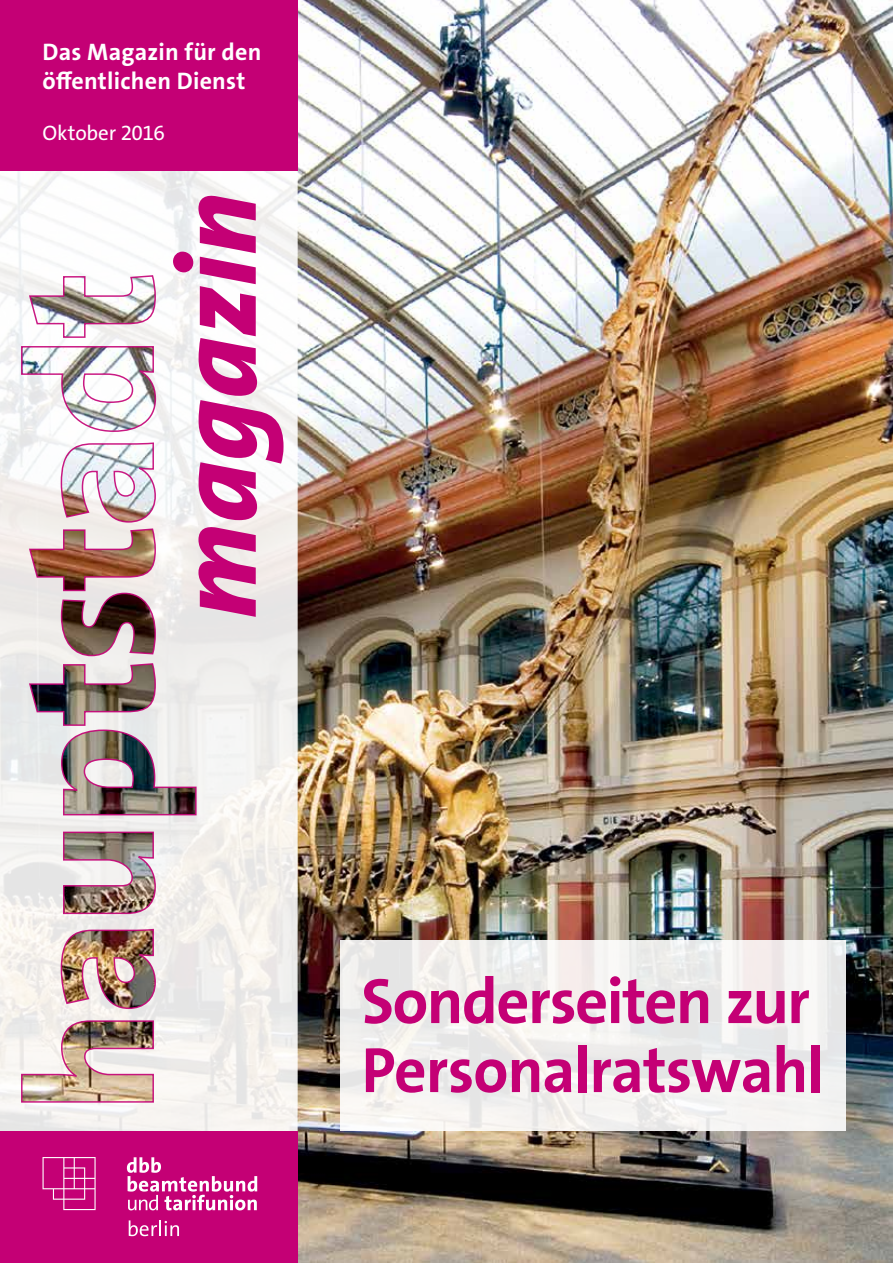
<style>
.page{position:relative;width:893px;height:1263px;background:#fff}
.page>*{position:absolute;margin:0;border:0;box-sizing:border-box;transform-origin:0 0}
.t1{font:italic 800 112.5px "The Sans Os F";letter-spacing:.01em;color:#c40075}
.t2{font:700 64.5px/69px "The Sans Os F";letter-spacing:-.025em;color:#c40075}
.t3{font:700 24px/28.8px "The Sans Os F";letter-spacing:.01em;color:#fff}
.t4{font:21px "The Sans Os F";letter-spacing:-.015em;color:#fff}
</style>
<div class="page">
<img style="left:298px;top:0;width:595px;height:1263px">
<svg style="left:0;top:170px;width:298px;height:961px;fill:#f5f3f1"></svg>
<div style="left:0;top:0;width:298px;height:170px;background:#c40075"></div>
<div style="left:0;top:1131px;width:298px;height:132px;background:#c40075"></div>
<svg style="left:127px;top:1157px;width:130px;height:53px"></svg>
<svg style="left:129px;top:1220px;width:50px;height:16px"></svg>
<svg style="left:43px;top:1157px;width:53px;height:53px"></svg>
<div style="left:340px;top:940px;width:505px;height:191px;background:linear-gradient(to right,#f0eeec,#f0efef)"></div>
<img style="left:20px;top:274px;width:177px;height:829px">
<p class="t3" style="left:43px;top:38px;width:220px">Das Magazin für den öffentlichen Dienst</p>
<p class="t4" style="left:43px;top:119px;width:124px">Oktober 2016</p>
<h1 class="t1" style="left:145px;top:619px;width:428px;rotate:-90deg">magazin</h1>
<h2 class="t2" style="left:361px;top:967px;width:464px">Sonderseiten zur<br>Personalratswahl</h2>
</div>
